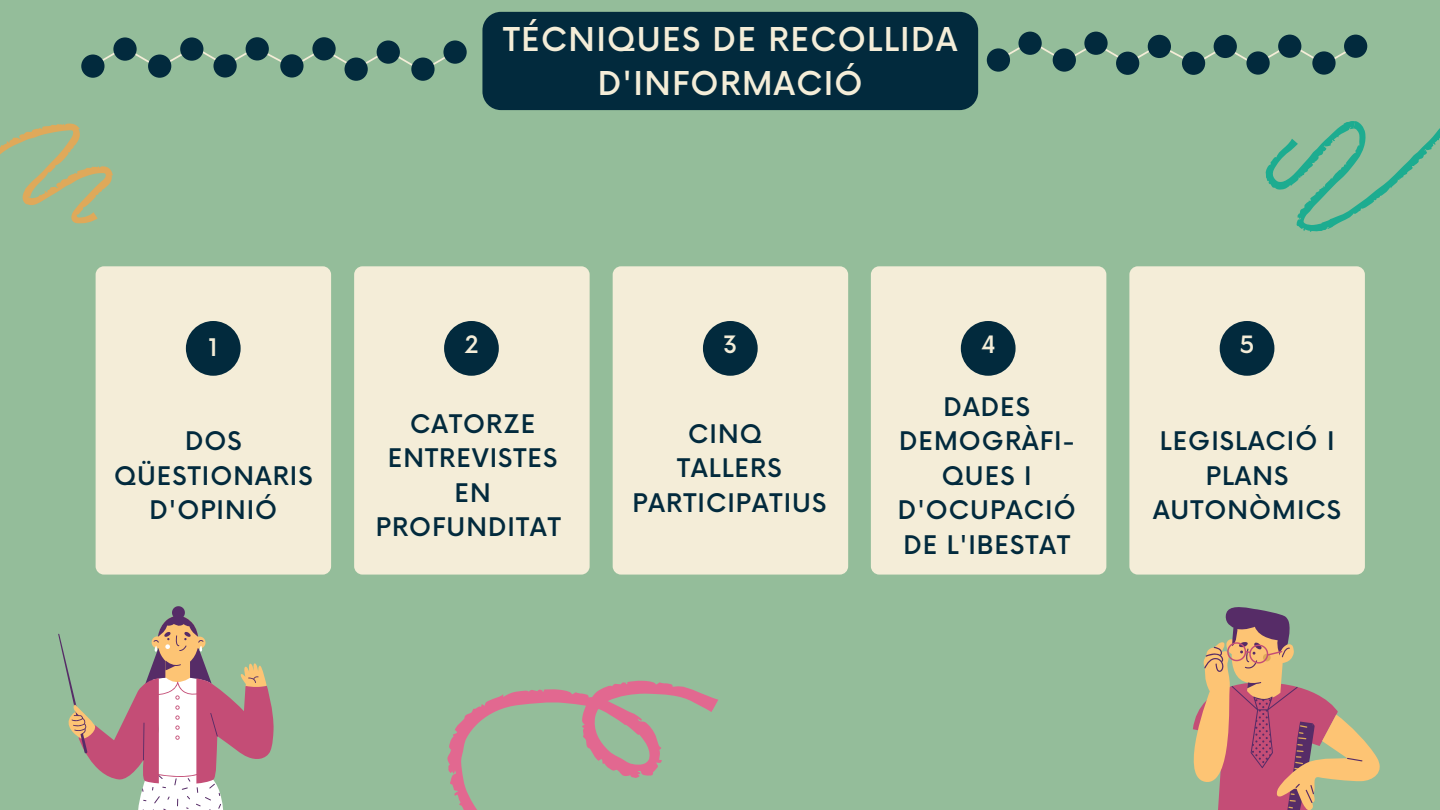
<style>
.page{position:relative;width:1440px;height:810px;background:#94bd9a}
.page>*{position:absolute;margin:0;border:0;box-sizing:border-box;transform-origin:0 0}
.t1{font:500 32px/44.2px "Now";letter-spacing:.04em;color:#f4edd8;text-align:center}
.t2{font:500 25px/34.5px "Now";letter-spacing:.04em;color:#022a3d;text-align:center}
.t3{font:500 23.6px "Now";color:#f4edd8}
.t4{font:500 23.3px "Now";color:#f4edd8}
</style>
<div class="page">
<div style="left:987px;top:48px;width:23px;height:24px;background:#022a3d;border-radius:50%"></div>
<div style="left:1018px;top:32px;width:24px;height:23px;background:#022a3d;border-radius:50%"></div>
<div style="left:1053px;top:48px;width:23px;height:24px;background:#022a3d;border-radius:50%"></div>
<div style="left:1084px;top:32px;width:24px;height:23px;background:#022a3d;border-radius:50%"></div>
<div style="left:1116px;top:52px;width:23px;height:23px;background:#022a3d;border-radius:50%"></div>
<div style="left:1148px;top:35px;width:23px;height:23px;background:#022a3d;border-radius:50%"></div>
<div style="left:1182px;top:52px;width:23px;height:23px;background:#022a3d;border-radius:50%"></div>
<div style="left:1214px;top:35px;width:23px;height:23px;background:#022a3d;border-radius:50%"></div>
<svg style="left:997px;top:41px;width:355px;height:25px"></svg>
<div style="left:1246px;top:51px;width:24px;height:24px;background:#022a3d;border-radius:50%"></div>
<div style="left:1278px;top:35px;width:23px;height:23px;background:#022a3d;border-radius:50%"></div>
<div style="left:1312px;top:51px;width:24px;height:24px;background:#022a3d;border-radius:50%"></div>
<div style="left:1344px;top:35px;width:23px;height:23px;background:#022a3d;border-radius:50%"></div>
<div style="left:443px;top:40px;width:24px;height:24px;background:#022a3d;border-radius:50%"></div>
<div style="left:411px;top:58px;width:24px;height:23px;background:#022a3d;border-radius:50%"></div>
<svg style="left:377px;top:40px;width:23px;height:24px"></svg>
<div style="left:345px;top:58px;width:23px;height:23px;background:#022a3d;border-radius:50%"></div>
<div style="left:312px;top:37px;width:24px;height:23px;background:#022a3d;border-radius:50%"></div>
<div style="left:280px;top:54px;width:24px;height:24px;background:#022a3d;border-radius:50%"></div>
<div style="left:246px;top:37px;width:23px;height:23px;background:#022a3d;border-radius:50%"></div>
<div style="left:213px;top:54px;width:24px;height:24px;background:#022a3d;border-radius:50%"></div>
<svg style="left:91px;top:46px;width:366px;height:25px"></svg>
<div style="left:180px;top:37px;width:23px;height:24px;background:#022a3d;border-radius:50%"></div>
<div style="left:148px;top:55px;width:23px;height:23px;background:#022a3d;border-radius:50%"></div>
<div style="left:113px;top:37px;width:24px;height:24px;background:#022a3d;border-radius:50%"></div>
<div style="left:81px;top:55px;width:24px;height:23px;background:#022a3d;border-radius:50%"></div>
<div style="left:482px;top:12px;width:496px;height:98px;background:#022a3d;border-radius:19px"></div>
<svg style="left:1193px;top:607px;width:187px;height:203px"></svg>
<div style="left:96px;top:266px;width:235px;height:309px;background:#f4edd8;border-radius:8px"></div>
<div style="left:186px;top:321px;width:55px;height:55px;background:#022a3d;border-radius:50%"></div>
<div style="left:354px;top:266px;width:236px;height:309px;background:#f4edd8;border-radius:8px"></div>
<div style="left:444px;top:321px;width:55px;height:55px;background:#022a3d;border-radius:50%"></div>
<div style="left:613px;top:266px;width:235px;height:309px;background:#f4edd8;border-radius:8px"></div>
<div style="left:703px;top:321px;width:55px;height:55px;background:#022a3d;border-radius:50%"></div>
<div style="left:871px;top:266px;width:235px;height:309px;background:#f4edd8;border-radius:8px"></div>
<div style="left:961px;top:321px;width:55px;height:55px;background:#022a3d;border-radius:50%"></div>
<div style="left:1129px;top:266px;width:236px;height:309px;background:#f4edd8;border-radius:8px"></div>
<div style="left:1220px;top:321px;width:54px;height:55px;background:#022a3d;border-radius:50%"></div>
<svg style="left:0;top:124px;width:113px;height:99px"></svg>
<svg style="left:447px;top:680px;width:271px;height:130px"></svg>
<svg style="left:1265px;top:121px;width:175px;height:111px"></svg>
<svg style="left:58px;top:606px;width:216px;height:204px"></svg>
<p class="t1" style="left:503px;top:19px;width:456px">TÉCNIQUES DE RECOLLIDA<br>D'INFORMACIÓ</p>
<p class="t3" style="left:209px;top:334px;width:11px">1</p>
<p class="t2" style="left:114px;top:425px;width:200px">DOS<br>QÜESTIONARIS<br>D'OPINIÓ</p>
<p class="t4" style="left:465px;top:332px;width:15px">2</p>
<p class="t2" style="left:376px;top:408px;width:187px">CATORZE<br>ENTREVISTES<br>EN<br>PROFUNDITAT</p>
<p class="t4" style="left:723px;top:332px;width:16px">3</p>
<p class="t2" style="left:632px;top:418px;width:195px">CINQ<br>TALLERS<br>PARTICIPATIUS</p>
<p class="t4" style="left:981px;top:332px;width:16px">4</p>
<p class="t2" style="left:898px;top:391px;width:179px">DADES<br>DEMOGRÀFI-<br>QUES I<br>D'OCUPACIÓ<br>DE L'IBESTAT</p>
<p class="t4" style="left:1240px;top:332px;width:16px">5</p>
<p class="t2" style="left:1153px;top:425px;width:190px">LEGISLACIÓ I<br>PLANS<br>AUTONÒMICS</p>
</div>
